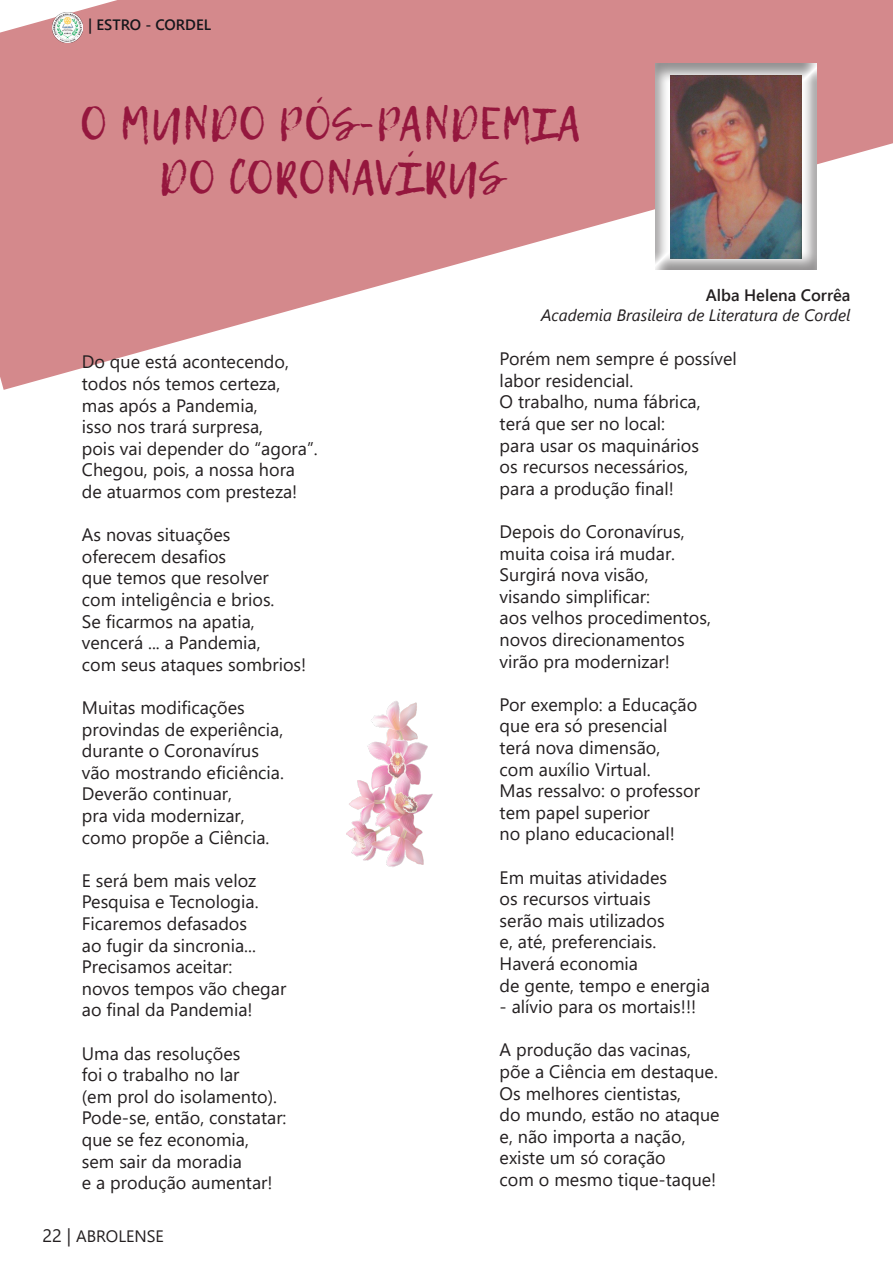
<style>
.page{position:relative;width:893px;height:1263px;background:#fff}
.page>*{position:absolute;margin:0;border:0;box-sizing:border-box;transform-origin:0 0}
.Texto{font:45px "Lemon Tuesday";color:#95173e}
.Texto-2{font:18px "Segoe UI";color:#231f20}
.Texto-3{font:italic 16.5px "Segoe UI";color:#231f20}
.t1{font:600 16.5px "Segoe UI";color:#231f20}
.t2{font:16.5px "Segoe UI";color:#231f20}
.Texto-4{font:600 15px "Segoe UI";color:#15161b}
.s1{font-size:18px}
</style>
<div class="page">
<svg style="left:0;top:0;width:893px;height:390px;fill:#d4898c"></svg>
<div style="left:654px;top:62px;width:165px;height:208px;background:#231f20;opacity:.5"></div>
<img style="left:670px;top:76px;width:131px;height:182px">
<svg style="left:346px;top:701px;width:87px;height:166px"></svg>
<img style="left:53px;top:13px;width:29px;height:30px">
<p class="Texto-4" style="left:88px;top:11px;width:124px">| ESTRO - CORDEL</p>
<p class="Texto" style="left:80px;top:97px;width:503px">O MUNDO PÓS-PANDEMIA</p>
<p class="Texto" style="left:159px;top:151px;width:345px">DO CORONAVÍRUS</p>
<p class="Texto-2" style="left:82px;top:345px;width:209px">Do que está acontecendo,</p>
<p class="Texto-2" style="left:82px;top:367px;width:200px">todos nós temos certeza,</p>
<p class="Texto-2" style="left:82px;top:388px;width:177px">mas após a Pandemia,</p>
<p class="Texto-2" style="left:82px;top:410px;width:183px">isso nos trará surpresa,</p>
<p class="Texto-2" style="left:82px;top:431px;width:237px">pois vai depender do “agora”.</p>
<p class="Texto-2" style="left:82px;top:453px;width:215px">Chegou, pois, a nossa hora</p>
<p class="Texto-2" style="left:82px;top:475px;width:217px">de atuarmos com presteza!</p>
<p class="Texto-2" style="left:82px;top:518px;width:150px">As novas situações</p>
<p class="Texto-2" style="left:82px;top:539px;width:146px">oferecem desafios</p>
<p class="Texto-2" style="left:82px;top:561px;width:188px">que temos que resolver</p>
<p class="Texto-2" style="left:82px;top:583px;width:194px">com inteligência e brios.</p>
<p class="Texto-2" style="left:82px;top:604px;width:174px">Se ficarmos na apatia,</p>
<p class="Texto-2" style="left:82px;top:626px;width:180px">vencerá ... a Pandemia,</p>
<p class="Texto-2" style="left:82px;top:647px;width:226px">com seus ataques sombrios!</p>
<p class="Texto-2" style="left:82px;top:691px;width:164px">Muitas modificações</p>
<p class="Texto-2" style="left:82px;top:712px;width:203px">provindas de experiência,</p>
<p class="Texto-2" style="left:82px;top:734px;width:179px">durante o Coronavírus</p>
<p class="Texto-2" style="left:82px;top:755px;width:204px">vão mostrando eficiência.</p>
<p class="Texto-2" style="left:82px;top:777px;width:152px">Deverão continuar,</p>
<p class="Texto-2" style="left:82px;top:799px;width:164px">pra vida modernizar,</p>
<p class="Texto-2" style="left:82px;top:820px;width:189px">como propõe a Ciência.</p>
<p class="Texto-2" style="left:82px;top:863px;width:176px">E será bem mais veloz</p>
<p class="Texto-2" style="left:82px;top:885px;width:178px">Pesquisa e Tecnologia.</p>
<p class="Texto-2" style="left:82px;top:907px;width:167px">Ficaremos defasados</p>
<p class="Texto-2" style="left:82px;top:928px;width:176px">ao fugir da sincronia...</p>
<p class="Texto-2" style="left:82px;top:950px;width:152px">Precisamos aceitar:</p>
<p class="Texto-2" style="left:82px;top:971px;width:206px">novos tempos vão chegar</p>
<p class="Texto-2" style="left:82px;top:993px;width:172px">ao final da Pandemia!</p>
<p class="Texto-2" style="left:82px;top:1036px;width:160px">Uma das resoluções</p>
<p class="Texto-2" style="left:82px;top:1058px;width:159px">foi o trabalho no lar</p>
<p class="Texto-2" style="left:82px;top:1079px;width:197px">(em prol do isolamento).</p>
<p class="Texto-2" style="left:82px;top:1101px;width:206px">Pode-se, então, constatar:</p>
<p class="Texto-2" style="left:82px;top:1123px;width:169px">que se fez economia,</p>
<p class="Texto-2" style="left:82px;top:1144px;width:162px">sem sair da moradia</p>
<p class="Texto-2" style="left:82px;top:1166px;width:192px">e a produção aumentar!</p>
<p class="t2" style="left:43px;top:1221px;width:123px"><span class="s1">22 |</span> ABROLENSE</p>
<p class="t1" style="left:706px;top:280px;width:146px">Alba Helena Corrêa</p>
<p class="Texto-3" style="left:541px;top:300px;width:311px">Academia Brasileira de Literatura de Cordel</p>
<p class="Texto-2" style="left:500px;top:342px;width:239px">Porém nem sempre é possível</p>
<p class="Texto-2" style="left:500px;top:363px;width:135px">labor residencial.</p>
<p class="Texto-2" style="left:500px;top:385px;width:203px">O trabalho, numa fábrica,</p>
<p class="Texto-2" style="left:500px;top:407px;width:167px">terá que ser no local:</p>
<p class="Texto-2" style="left:500px;top:428px;width:201px">para usar os maquinários</p>
<p class="Texto-2" style="left:500px;top:450px;width:190px">os recursos necessários,</p>
<p class="Texto-2" style="left:500px;top:471px;width:176px">para a produção final!</p>
<p class="Texto-2" style="left:500px;top:515px;width:186px">Depois do Coronavírus,</p>
<p class="Texto-2" style="left:500px;top:536px;width:177px">muita coisa irá mudar.</p>
<p class="Texto-2" style="left:500px;top:558px;width:151px">Surgirá nova visão,</p>
<p class="Texto-2" style="left:500px;top:579px;width:152px">visando simplificar:</p>
<p class="Texto-2" style="left:500px;top:601px;width:213px">aos velhos procedimentos,</p>
<p class="Texto-2" style="left:500px;top:623px;width:187px">novos direcionamentos</p>
<p class="Texto-2" style="left:500px;top:644px;width:172px">virão pra modernizar!</p>
<p class="Texto-2" style="left:500px;top:687px;width:199px">Por exemplo: a Educação</p>
<p class="Texto-2" style="left:500px;top:709px;width:169px">que era só presencial</p>
<p class="Texto-2" style="left:500px;top:731px;width:162px">terá nova dimensão,</p>
<p class="Texto-2" style="left:500px;top:752px;width:152px">com auxílio Virtual.</p>
<p class="Texto-2" style="left:500px;top:774px;width:202px">Mas ressalvo: o professor</p>
<p class="Texto-2" style="left:500px;top:795px;width:152px">tem papel superior</p>
<p class="Texto-2" style="left:500px;top:817px;width:177px">no plano educacional!</p>
<p class="Texto-2" style="left:500px;top:860px;width:169px">Em muitas atividades</p>
<p class="Texto-2" style="left:500px;top:882px;width:152px">os recursos virtuais</p>
<p class="Texto-2" style="left:500px;top:903px;width:166px">serão mais utilizados</p>
<p class="Texto-2" style="left:500px;top:925px;width:158px">e, até, preferenciais.</p>
<p class="Texto-2" style="left:500px;top:947px;width:140px">Haverá economia</p>
<p class="Texto-2" style="left:500px;top:968px;width:212px">de gente, tempo e energia</p>
<p class="Texto-2" style="left:500px;top:990px;width:198px">- alívio para os mortais!!!</p>
<p class="Texto-2" style="left:500px;top:1033px;width:193px">A produção das vacinas,</p>
<p class="Texto-2" style="left:500px;top:1055px;width:220px">põe a Ciência em destaque.</p>
<p class="Texto-2" style="left:500px;top:1076px;width:183px">Os melhores cientistas,</p>
<p class="Texto-2" style="left:500px;top:1098px;width:222px">do mundo, estão no ataque</p>
<p class="Texto-2" style="left:500px;top:1119px;width:187px">e, não importa a nação,</p>
<p class="Texto-2" style="left:500px;top:1141px;width:168px">existe um só coração</p>
<p class="Texto-2" style="left:500px;top:1163px;width:218px">com o mesmo tique-taque!</p>
</div>
